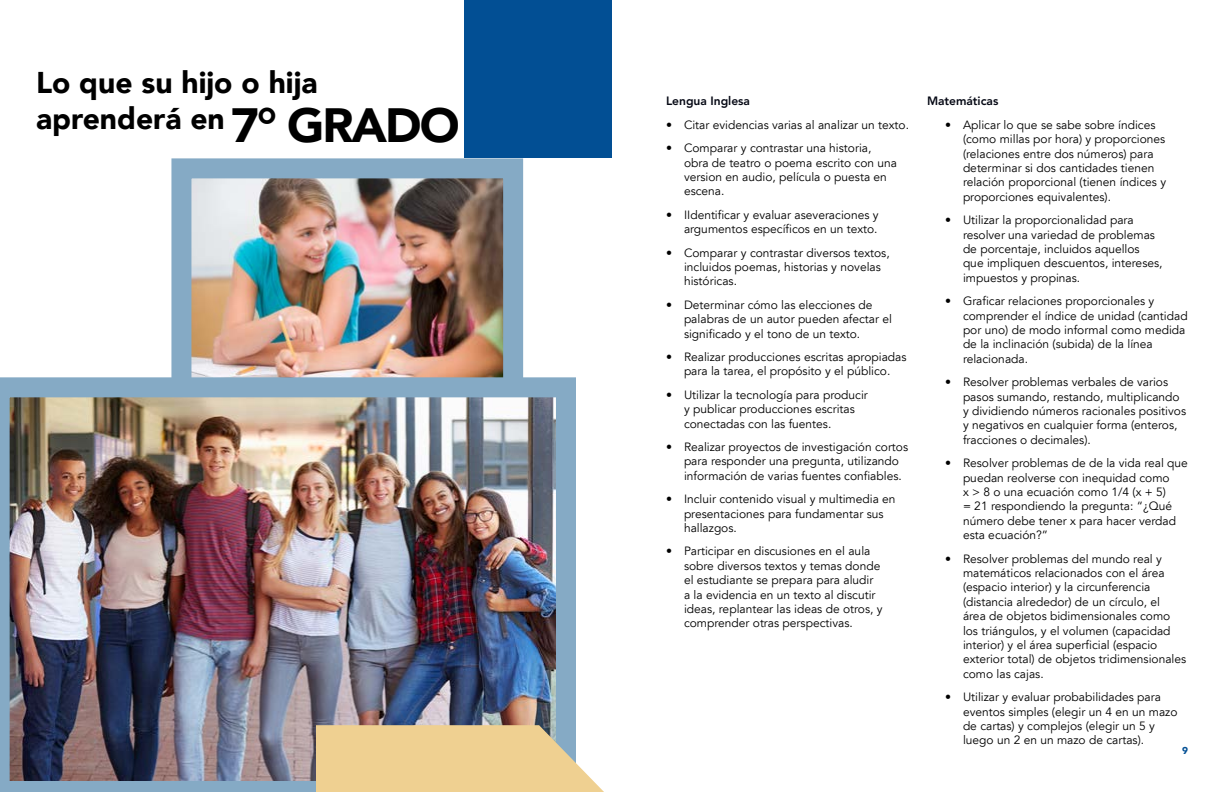
<style>
.page{position:relative;width:1224px;height:792px;background:#fff}
.page>*{position:absolute;margin:0;border:0;box-sizing:border-box;transform-origin:0 0}
.t1{font:900 30px/36px "Avenir";color:#000}
.t2{font:12px/14.4px "Avenir LT";color:#000}
.t3{font:800 12px "Avenir LT Std";color:#050814}
.t4{font:900 10px "Avenir";color:#024f94}
.s1{font-size:48px}
</style>
<div class="page">
<div style="left:465px;top:0;width:147px;height:158px;background:#024f94"></div>
<img style="left:192px;top:179px;width:310px;height:198px">
<div style="left:171px;top:158px;width:352px;height:244px;border:20px solid #85aac5"></div>
<img style="left:0;top:377px;width:576px;height:415px">
<svg style="left:316px;top:725px;width:288px;height:67px;background:#ecd19a"></svg>
<h1 class="t1" style="left:36px;top:64px;width:425px">Lo que su hijo o hija aprenderá en <span class="s1">7° GRADO</span></h1>
<p class="t3" style="left:666px;top:94px;width:86px">Lengua Inglesa</p>
<p class="t2" style="left:666px;top:118px;width:245px">• Citar evidencias varias al analizar un texto.</p>
<p class="t2" style="left:684px;top:141px;width:215px;text-indent:-18px">• Comparar y contrastar una historia, obra de teatro o poema escrito con una version en audio, película o puesta en escena.</p>
<p class="t2" style="left:666px;top:208px;width:214px;text-align:right">• IIdentificar y evaluar aseveraciones y argumentos específicos en un texto.</p>
<p class="t2" style="left:684px;top:246px;width:207px;text-indent:-18px">• Comparar y contrastar diversos textos, incluidos poemas, historias y novelas históricas.</p>
<p class="t2" style="left:684px;top:298px;width:210px;text-indent:-18px">• Determinar cómo las elecciones de palabras de un autor pueden afectar el significado y el tono de un texto.</p>
<p class="t2" style="left:666px;top:350px;width:242px;text-align:center">• Realizar producciones escritas apropiadas para la tarea, el propósito y el público.</p>
<p class="t2" style="left:684px;top:388px;width:185px;text-indent:-18px">• Utilizar la tecnología para producir y publicar producciones escritas conectadas con las fuentes.</p>
<p class="t2" style="left:684px;top:440px;width:226px;text-indent:-18px">• Realizar proyectos de investigación cortos para responder una pregunta, utilizando información de varias fuentes confiables.</p>
<p class="t2" style="left:684px;top:492px;width:213px;text-indent:-18px">• Incluir contenido visual y multimedia en presentaciones para fundamentar sus hallazgos.</p>
<p class="t2" style="left:684px;top:544px;width:200px;text-indent:-18px">• Participar en discusiones en el aula sobre diversos textos y temas donde el estudiante se prepara para aludir a la evidencia en un texto al discutir ideas, replantear las ideas de otros, y comprender otras perspectivas.</p>
<p class="t3" style="left:927px;top:94px;width:73px">Matemáticas</p>
<p class="t2" style="left:963px;top:118px;width:205px;text-indent:-18px">• Aplicar lo que se sabe sobre índices (como millas por hora) y proporciones (relaciones entre dos números) para determinar si dos cantidades tienen relación proporcional (tienen índices y proporciones equivalentes).</p>
<p class="t2" style="left:963px;top:213px;width:201px;text-indent:-18px">• Utilizar la proporcionalidad para resolver una variedad de problemas de porcentaje, incluidos aquellos que impliquen descuentos, intereses, impuestos y propinas.</p>
<p class="t2" style="left:963px;top:294px;width:226px;text-indent:-18px">• Graficar relaciones proporcionales y comprender el índice de unidad (cantidad por uno) de modo informal como medida de la inclinación (subida) de la línea relacionada.</p>
<p class="t2" style="left:963px;top:375px;width:225px;text-indent:-18px">• Resolver problemas verbales de varios pasos sumando, restando, multiplicando y dividiendo números racionales positivos y negativos en cualquier forma (enteros, fracciones o decimales).</p>
<p class="t2" style="left:963px;top:456px;width:226px;text-indent:-18px">• Resolver problemas de de la vida real que puedan reolverse con inequidad como<br>x &gt; 8 o una ecuación como 1/4 (x + 5)<br>= 21 respondiendo la pregunta: “¿Qué número debe tener x para hacer verdad esta ecuación?”</p>
<p class="t2" style="left:963px;top:552px;width:225px;text-indent:-18px">• Resolver problemas del mundo real y matemáticos relacionados con el área (espacio interior) y la circunferencia (distancia alrededor) de un círculo, el<br>área de objetos bidimensionales como los triángulos, y el volumen (capacidad interior) y el área superficial (espacio exterior total) de objetos tridimensionales como las cajas.</p>
<p class="t2" style="left:963px;top:690px;width:216px;text-indent:-18px">• Utilizar y evaluar probabilidades para eventos simples (elegir un 4 en un mazo de cartas) y complejos (elegir un 5 y luego un 2 en un mazo de cartas).</p>
<p class="t4" style="left:1182px;top:742px;width:7px">9</p>
</div>
